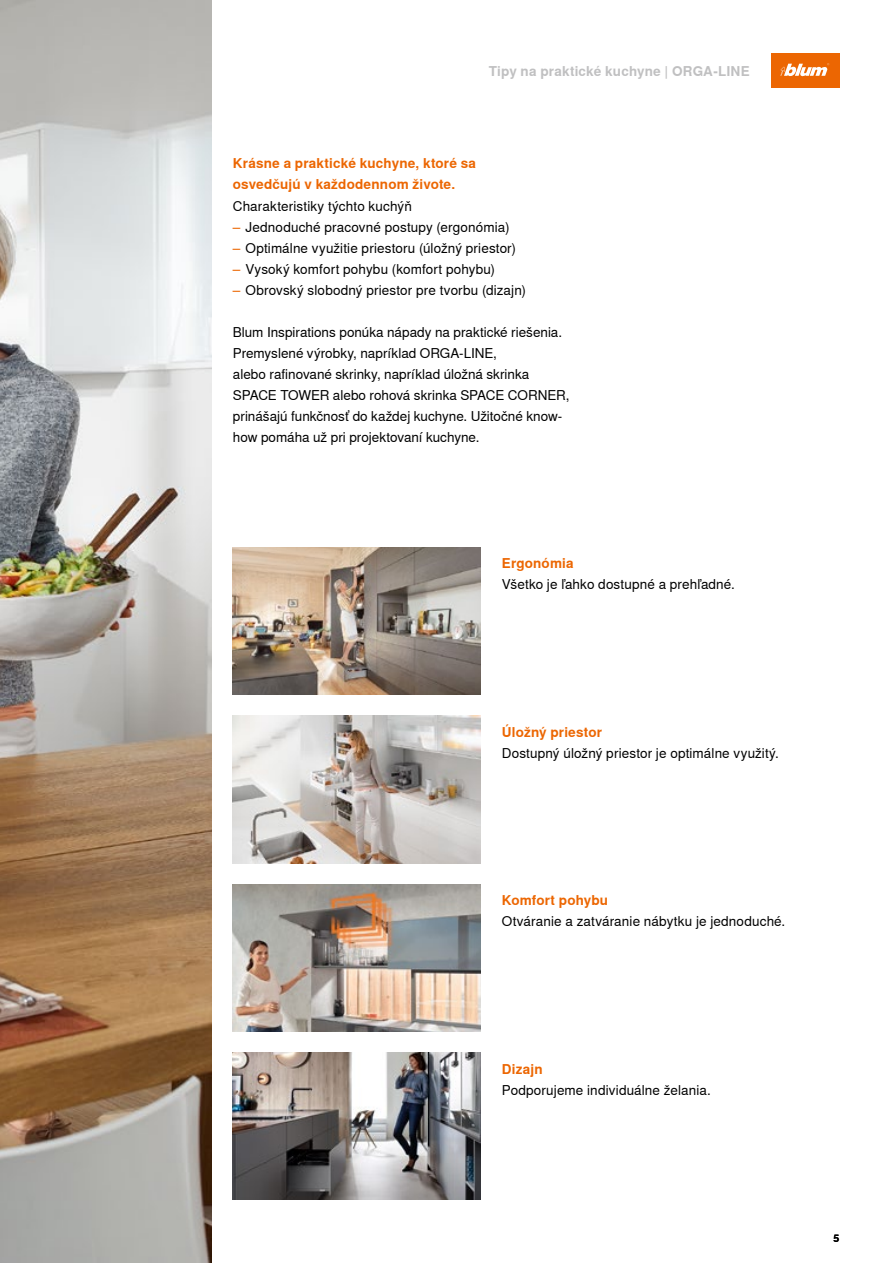
<style>
.page{position:relative;width:893px;height:1263px;background:#fff}
.page>*{position:absolute;margin:0;border:0;box-sizing:border-box;transform-origin:0 0}
._09_Copy_Black_Regular{font:13.5px/21px "Nimbus Sans Global";letter-spacing:.005em;color:#000}
._09_Copy_Orange_Bold{font:700 13.5px/21px "Nimbus Sans Global";letter-spacing:.01em;color:#ec6602}
._09_Category_33K_Bold{font:700 13.5px "Nimbus Sans Global";letter-spacing:.015em;color:#c0c0c1}
.t1{font:700 10.5px "Nimbus Sans Global";color:#000}
.s1{color:#ec6602}
</style>
<div class="page">
<img style="left:0;top:0;width:212px;height:1263px">
<div style="left:771px;top:54px;width:68px;height:34px;background:#ec6602"></div>
<svg style="left:780px;top:63px;width:49px;height:13px"></svg>
<img style="left:233px;top:884px;width:248px;height:147px">
<img style="left:232px;top:547px;width:249px;height:148px">
<img style="left:233px;top:1052px;width:248px;height:148px">
<img style="left:233px;top:716px;width:248px;height:147px">
<p class="_09_Category_33K_Bold" style="left:489px;top:63px;width:262px">Tipy na praktické kuchyne | ORGA-LINE</p>
<p class="_09_Copy_Orange_Bold" style="left:233px;top:153px;width:245px">Krásne a praktické kuchyne, ktoré sa osvedčujú v každodennom živote.</p>
<p class="_09_Copy_Black_Regular" style="left:233px;top:195px;width:180px">Charakteristiky týchto kuchýň</p>
<p class="_09_Copy_Black_Regular" style="left:233px;top:216px;width:278px"><span class="s1">–</span> Jednoduché pracovné postupy (ergonómia)</p>
<p class="_09_Copy_Black_Regular" style="left:233px;top:237px;width:285px"><span class="s1">–</span> Optimálne využitie priestoru (úložný priestor)</p>
<p class="_09_Copy_Black_Regular" style="left:233px;top:258px;width:264px"><span class="s1">–</span> Vysoký komfort pohybu (komfort pohybu)</p>
<p class="_09_Copy_Black_Regular" style="left:233px;top:280px;width:294px"><span class="s1">–</span> Obrovský slobodný priestor pre tvorbu (dizajn)</p>
<p class="_09_Copy_Black_Regular" style="left:233px;top:322px;width:338px">Blum Inspirations ponúka nápady na praktické riešenia.<br>Premyslené výrobky, napríklad ORGA-LINE,<br>alebo rafinované skrinky, napríklad úložná skrinka SPACE TOWER alebo rohová skrinka SPACE CORNER, prinášajú funkčnosť do každej kuchyne. Užitočné know&shy;how pomáha už pri projektovaní kuchyne.</p>
<p class="_09_Copy_Orange_Bold" style="left:502px;top:553px;width:73px">Ergonómia</p>
<p class="_09_Copy_Black_Regular" style="left:502px;top:574px;width:235px">Všetko je ľahko dostupné a prehľadné.</p>
<p class="_09_Copy_Orange_Bold" style="left:502px;top:721px;width:102px">Úložný priestor</p>
<p class="_09_Copy_Black_Regular" style="left:502px;top:743px;width:279px">Dostupný úložný priestor je optimálne využitý.</p>
<p class="_09_Copy_Orange_Bold" style="left:502px;top:890px;width:108px">Komfort pohybu</p>
<p class="_09_Copy_Black_Regular" style="left:502px;top:911px;width:285px">Otváranie a zatváranie nábytku je jednoduché.</p>
<p class="_09_Copy_Orange_Bold" style="left:502px;top:1058px;width:42px">Dizajn</p>
<p class="_09_Copy_Black_Regular" style="left:502px;top:1079px;width:211px">Podporujeme individuálne želania.</p>
<p class="t1" style="left:833px;top:1232px;width:7px">5</p>
</div>
